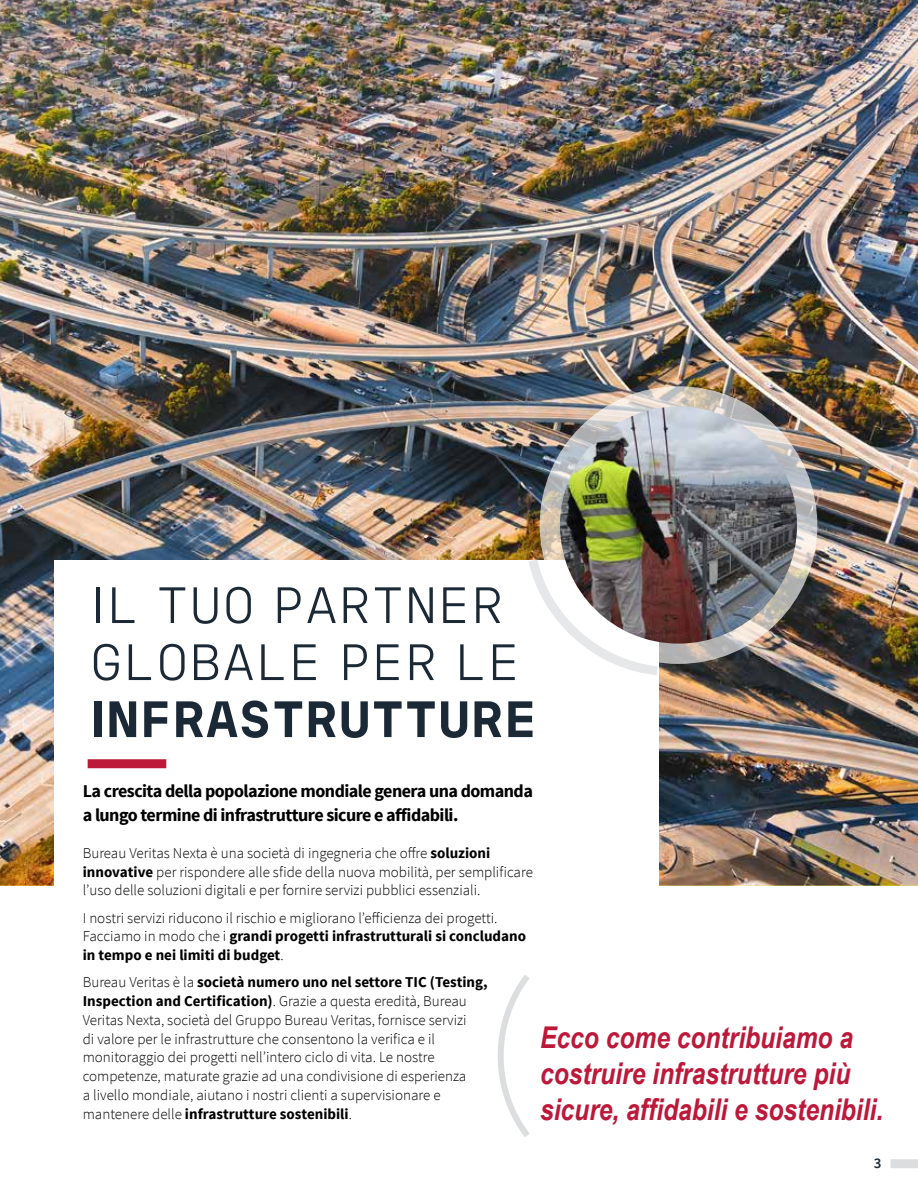
<style>
.page{position:relative;width:918px;height:1188px;background:#fff}
.page>*{position:absolute;margin:0;border:0;box-sizing:border-box;transform-origin:0 0}
.t1{font:300 expanded 51px/57px "Bureau Veritas";color:#1b2936}
.t2{font:700 condensed 51px "Bureau Veritas";color:#1b2936}
.t3{font:italic 700 30px/36.2px "Arial Narrow";color:#bd1839}
.t4{font:700 18px/24px "Source Sans Pro";letter-spacing:-.03em;color:#000}
.t5{font:300 15px/18.8px "Source Sans Pro";color:#000}
.t6{font:600 15px "Source Sans Pro";color:#1b2936}
.s1{font-weight:700}
</style>
<div class="page">
<img style="left:0;top:0;width:918px;height:886px">
<div style="left:891px;top:1159px;width:27px;height:9px;background:#dcddde"></div>
<div style="left:54px;top:560px;width:604px;height:550px;background:#fff"></div>
<div style="left:88px;top:759px;width:78px;height:9px;background:#bd1839"></div>
<svg style="left:497px;top:975px;width:33px;height:162px"></svg>
<svg style="left:522px;top:550px;width:145px;height:130px"></svg>
<svg style="left:540px;top:386px;width:277px;height:278px"></svg>
<img style="left:560px;top:407px;width:237px;height:237px;border-radius:119px">
<h1 class="t1" style="left:90px;top:576px;width:432px">IL TUO PARTNER<br>GLOBALE PER LE</h1>
<h1 class="t2" style="left:90px;top:688px;width:449px">INFRASTRUTTURE</h1>
<p class="t4" style="left:83px;top:780px;width:452px">La crescita della popolazione mondiale genera una domanda a lungo termine di infrastrutture sicure e affidabili.</p>
<p class="t5" style="left:83px;top:844px;width:452px">Bureau Veritas Nexta è una società di ingegneria che offre <span class="s1">soluzioni innovative</span> per rispondere alle sfide della nuova mobilità, per semplificare l’uso delle soluzioni digitali e per fornire servizi pubblici essenziali.</p>
<p class="t5" style="left:83px;top:908px;width:445px">I nostri servizi riducono il rischio e migliorano l’efficienza dei progetti.<br>Facciamo in modo che i <span class="s1">grandi progetti infrastrutturali si concludano in tempo e nei limiti di budget</span>.</p>
<p class="t5" style="left:83px;top:973px;width:406px">Bureau Veritas è la <span class="s1">società numero uno nel settore TIC (Testing, Inspection and Certification)</span>. Grazie a questa eredità, Bureau Veritas Nexta, società del Gruppo Bureau Veritas, fornisce servizi<br>di valore per le infrastrutture che consentono la verifica e il monitoraggio dei progetti nell’intero ciclo di vita. Le nostre competenze, maturate grazie ad una condivisione di esperienza<br>a livello mondiale, aiutano i nostri clienti a supervisionare e mantenere delle <span class="s1">infrastrutture sostenibili</span>.</p>
<h2 class="t3" style="left:540px;top:1018px;width:345px">Ecco come contribuiamo a costruire infrastrutture più sicure, affidabili e sostenibili.</h2>
<p class="t6" style="left:874px;top:1154px;width:9px">3</p>
</div>
